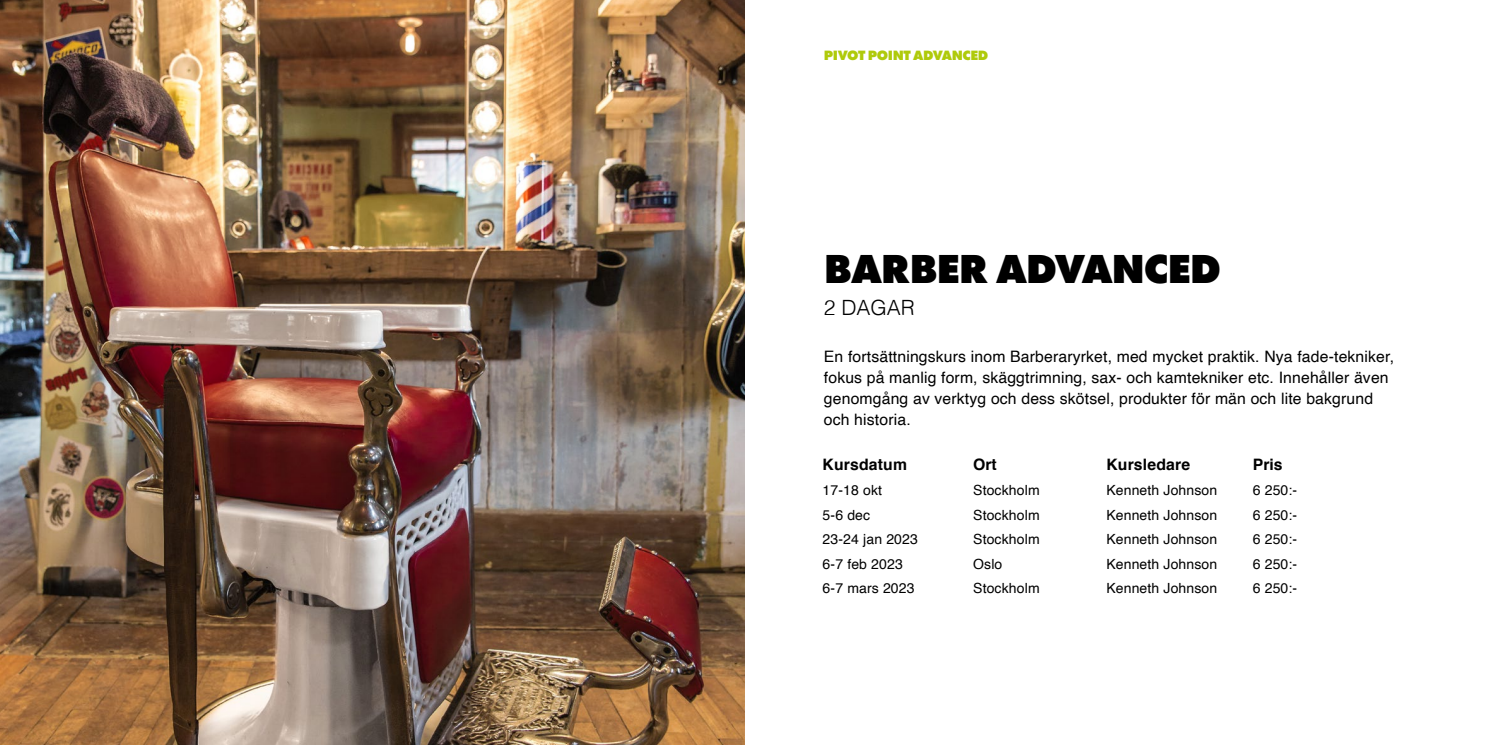
<style>
.page{position:relative;width:1489px;height:745px;background:#fff}
.page>*{position:absolute;margin:0;border:0;box-sizing:border-box;transform-origin:0 0}
.t1{font:800 42px "Futura PT";letter-spacing:-.03em;color:#000}
.t2{font:300 21px "Helvetica";color:#000}
.t3{font:15.75px/21px "Helvetica";letter-spacing:.01em;color:#000}
.t4{font:700 15.75px "Helvetica";letter-spacing:.01em;color:#000}
.t5{font:14px "Helvetica";letter-spacing:.01em;color:#000}
.t6{font:800 14px "Futura PT";letter-spacing:-.03em;color:#afca0b}
</style>
<div class="page">
<img style="left:0;top:0;width:744px;height:744px">
<p class="t6" style="left:823px;top:47px;width:166px">PIVOT POINT ADVANCED</p>
<h1 class="t1" style="left:823px;top:242px;width:398px">BARBER ADVANCED</h1>
<h2 class="t2" style="left:823px;top:289px;width:93px">2 DAGAR</h2>
<p class="t3" style="left:823px;top:346px;width:571px">En fortsättningskurs inom Barberaryrket, med mycket praktik. Nya fade-tekniker, fokus på manlig form, skäggtrimning, sax- och kamtekniker etc. Innehåller även genomgång av verktyg och dess skötsel, produkter för män och lite bakgrund och historia.</p>
<p class="t4" style="left:822px;top:452px;width:86px">Kursdatum</p>
<p class="t4" style="left:973px;top:452px;width:25px">Ort</p>
<p class="t4" style="left:1106px;top:452px;width:85px">Kursledare</p>
<p class="t4" style="left:1252px;top:452px;width:31px">Pris</p>
<p class="t5" style="left:822px;top:479px;width:61px">17-18 okt</p>
<p class="t5" style="left:973px;top:479px;width:68px">Stockholm</p>
<p class="t5" style="left:1106px;top:479px;width:112px">Kenneth Johnson</p>
<p class="t5" style="left:1252px;top:479px;width:46px">6 250:-</p>
<p class="t5" style="left:822px;top:503px;width:49px">5-6 dec</p>
<p class="t5" style="left:973px;top:503px;width:68px">Stockholm</p>
<p class="t5" style="left:1106px;top:503px;width:112px">Kenneth Johnson</p>
<p class="t5" style="left:1252px;top:503px;width:46px">6 250:-</p>
<p class="t5" style="left:822px;top:528px;width:97px">23-24 jan 2023</p>
<p class="t5" style="left:973px;top:528px;width:68px">Stockholm</p>
<p class="t5" style="left:1106px;top:528px;width:112px">Kenneth Johnson</p>
<p class="t5" style="left:1252px;top:528px;width:46px">6 250:-</p>
<p class="t5" style="left:822px;top:552px;width:82px">6-7 feb 2023</p>
<p class="t5" style="left:973px;top:552px;width:31px">Oslo</p>
<p class="t5" style="left:1106px;top:552px;width:112px">Kenneth Johnson</p>
<p class="t5" style="left:1252px;top:552px;width:46px">6 250:-</p>
<p class="t5" style="left:822px;top:577px;width:93px">6-7 mars 2023</p>
<p class="t5" style="left:973px;top:577px;width:68px">Stockholm</p>
<p class="t5" style="left:1106px;top:577px;width:112px">Kenneth Johnson</p>
<p class="t5" style="left:1252px;top:577px;width:46px">6 250:-</p>
</div>
